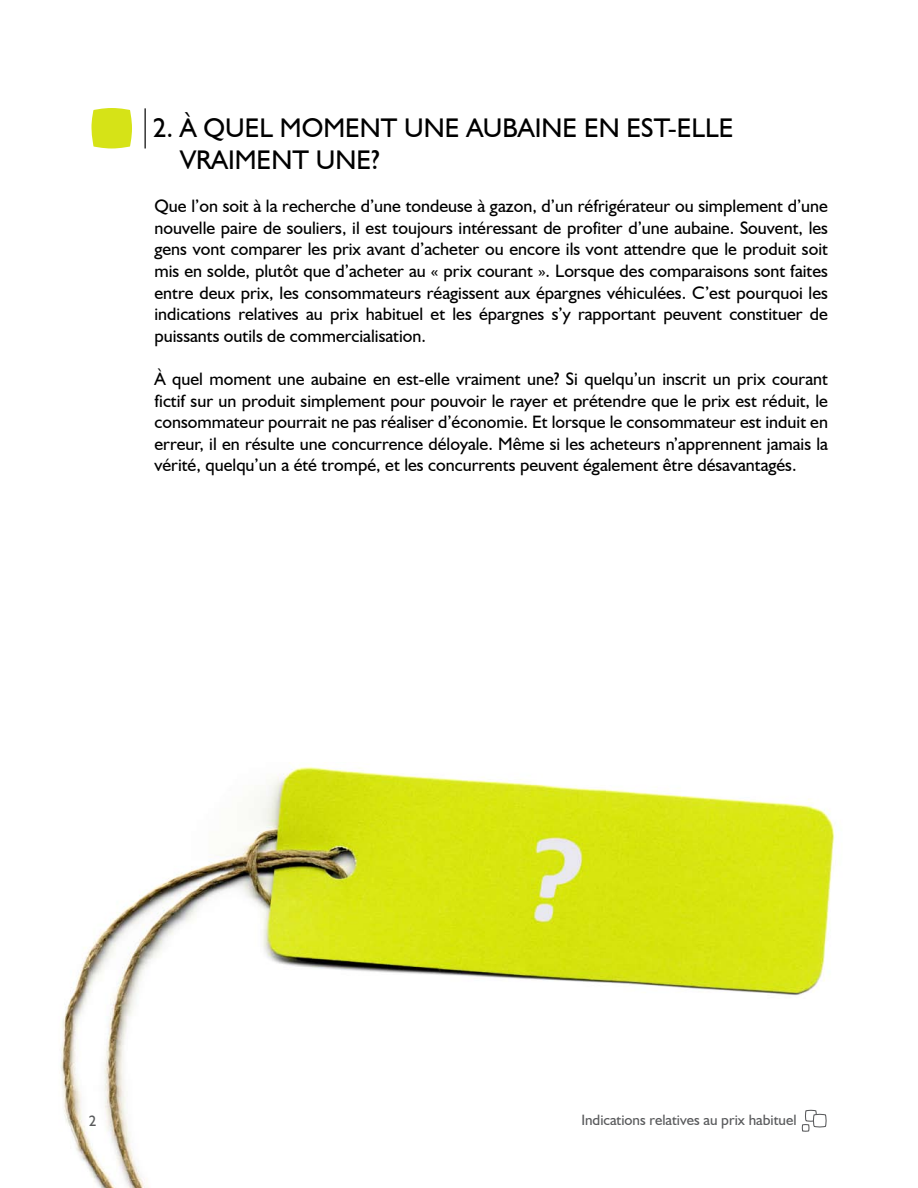
<style>
.page{position:relative;width:918px;height:1188px;background:#fff}
.page>*{position:absolute;margin:0;border:0;box-sizing:border-box;transform-origin:0 0}
.t1{font:27px/32.4px "Humanist 521 BT";color:#000}
.t2{font:18px/21.6px "Humanist 521 BT";color:#000;text-align:justify}
.t3{font:15px "Humanist 521 BT";color:#58595b}
</style>
<div class="page">
<img style="left:60px;top:765px;width:775px;height:423px">
<svg style="left:801px;top:1109px;width:26px;height:23px"></svg>
<svg style="left:91px;top:108px;width:41px;height:40px;background:#d9e529"></svg>
<hr style="left:144px;top:108px;width:2px;height:40px;background:#000">
<p class="t1" style="left:180px;top:111px;width:555px;text-indent:-27px">2. À QUEL MOMENT UNE AUBAINE EN EST-ELLE<br>VRAIMENT UNE?</p>
<p class="t2" style="left:154px;top:195px;width:675px">Que l’on soit à la recherche d’une tondeuse à gazon, d’un réfrigérateur ou simplement d’une nouvelle paire de souliers, il est toujours intéressant de profiter d’une aubaine. Souvent, les gens vont comparer les prix avant d’acheter ou encore ils vont attendre que le produit soit mis en solde, plutôt que d’acheter au « prix courant ». Lorsque des comparaisons sont faites entre deux prix, les consommateurs réagissent aux épargnes véhiculées. C’est pourquoi les indications relatives au prix habituel et les épargnes s’y rapportant peuvent constituer de puissants outils de commercialisation.</p>
<p class="t2" style="left:154px;top:368px;width:675px">À quel moment une aubaine en est-elle vraiment une? Si quelqu’un inscrit un prix courant fictif sur un produit simplement pour pouvoir le rayer et prétendre que le prix est réduit, le consommateur pourrait ne pas réaliser d’économie. Et lorsque le consommateur est induit en erreur, il en résulte une concurrence déloyale. Même si les acheteurs n’apprennent jamais la vérité, quelqu’un a été trompé, et les concurrents peuvent également être désavantagés.</p>
<p class="t3" style="left:89px;top:1111px;width:9px">2</p>
<p class="t3" style="left:581px;top:1111px;width:217px">Indications relatives au prix habituel</p>
</div>
